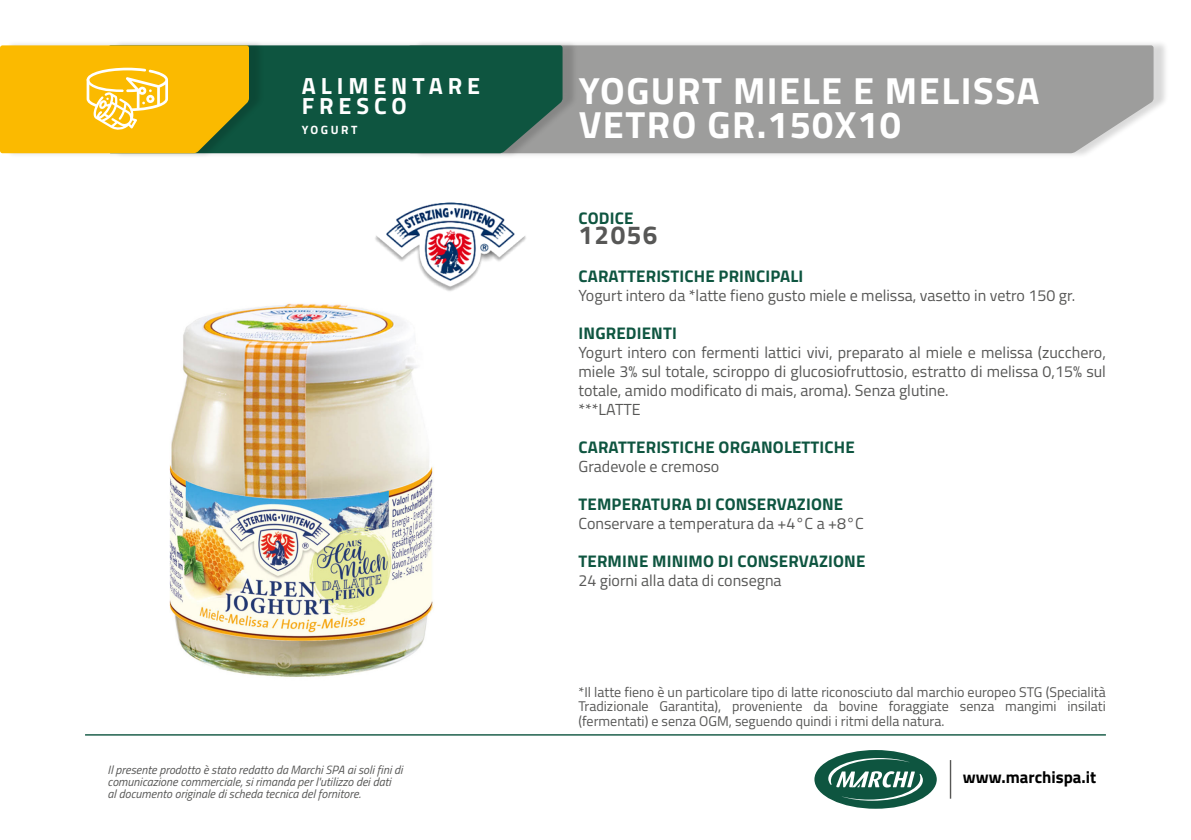
<style>
.page{position:relative;width:1191px;height:840px;background:#fff}
.page>*{position:absolute;margin:0;border:0;box-sizing:border-box;transform-origin:0 0}
.t1{font:700 37.8px/34.2px "Titillium Web";letter-spacing:.04em;color:#fff}
.t2{font:700 26px "Titillium Web";letter-spacing:.06em;color:#575756}
.t3{font:700 23.4px "Titillium Web";letter-spacing:.21em;color:#fff}
.t4{font:700 16.8px "Titillium Web";letter-spacing:.01em;color:#0e5540}
.t5{font:700 16.8px "Titillium Web";color:#000}
.t6{font:16px/19px "Titillium Web";color:#575756;text-align:justify}
.t7{font:14px/14px "Titillium Web";color:#575756;text-align:justify}
.t8{font:italic 12px/12px "Titillium Web";color:#575756}
.t9{font:700 12px "Titillium Web";letter-spacing:.21em;color:#fff}
</style>
<div class="page">
<hr style="left:949px;top:759px;width:2px;height:39px;background:#575756">
<div style="left:814px;top:749px;width:122px;height:59px;background:#0e5540;border-radius:50%"></div>
<svg style="left:828px;top:757px;width:95px;height:43px"></svg>
<hr style="left:85px;top:733px;width:1021px;height:2px;background:#0e5540">
<div style="left:413px;top:40px;width:756px;height:119px;background:#000;opacity:.15"></div>
<div style="left:578px;top:45px;width:575px;height:108px;background:#9d9d9c"></div>
<div style="left:113px;top:40px;width:465px;height:119px;background:#000;opacity:.15"></div>
<div style="left:265px;top:45px;width:297px;height:108px;background:#0e5540"></div>
<div style="left:5px;top:40px;width:260px;height:119px;background:#000;opacity:.15"></div>
<svg style="left:0;top:45px;width:249px;height:108px;background:#efb811"></svg>
<img style="left:169px;top:303px;width:265px;height:374px">
<img style="left:375px;top:202px;width:151px;height:89px">
<p class="t3" style="left:302px;top:68px;width:180px">ALIMENTARE</p>
<p class="t3" style="left:302px;top:88px;width:107px">FRESCO</p>
<p class="t9" style="left:302px;top:121px;width:57px">YOGURT</p>
<p class="t8" style="left:108px;top:762px;width:296px">Il presente prodotto è stato redatto da Marchi SPA ai soli fini di comunicazione commerciale, si rimanda per l'utilizzo dei dati<br>al documento originale di scheda tecnica del fornitore.</p>
<p class="t1" style="left:578px;top:71px;width:462px">YOGURT MIELE E MELISSA<br>VETRO GR.150X10</p>
<p class="t4" style="left:578px;top:205px;width:56px">CODICE</p>
<p class="t2" style="left:578px;top:215px;width:81px">12056</p>
<p class="t4" style="left:578px;top:263px;width:226px">CARATTERISTICHE PRINCIPALI</p>
<p class="t6" style="left:578px;top:285px;width:498px">Yogurt intero da *latte fieno gusto miele e melissa, vasetto in vetro 150 gr.</p>
<p class="t4" style="left:578px;top:320px;width:100px">INGREDIENTI</p>
<p class="t6" style="left:578px;top:342px;width:529px">Yogurt intero con fermenti lattici vivi, preparato al miele e melissa (zucchero, miele 3% sul totale, sciroppo di glucosiofruttosio, estratto di melissa 0,15% sul totale, amido modificato di mais, aroma). Senza glutine.</p>
<p class="t6" style="left:578px;top:399px;width:64px">***LATTE</p>
<p class="t4" style="left:578px;top:434px;width:278px">CARATTERISTICHE ORGANOLETTICHE</p>
<p class="t6" style="left:578px;top:456px;width:142px">Gradevole e cremoso</p>
<p class="t4" style="left:578px;top:491px;width:266px">TEMPERATURA DI CONSERVAZIONE</p>
<p class="t6" style="left:578px;top:513px;width:287px">Conservare a temperatura da +4°C a +8°C</p>
<p class="t4" style="left:578px;top:548px;width:288px">TERMINE MINIMO DI CONSERVAZIONE</p>
<p class="t6" style="left:578px;top:570px;width:205px">24 giorni alla data di consegna</p>
<p class="t7" style="left:578px;top:684px;width:529px">*Il latte fieno è un particolare tipo di latte riconosciuto dal marchio europeo STG (Specialità Tradizionale Garantita), proveniente da bovine foraggiate senza mangimi insilati (fermentati) e senza OGM, seguendo quindi i ritmi della natura.</p>
<p class="t5" style="left:963px;top:764px;width:135px">www.marchispa.it</p>
</div>
